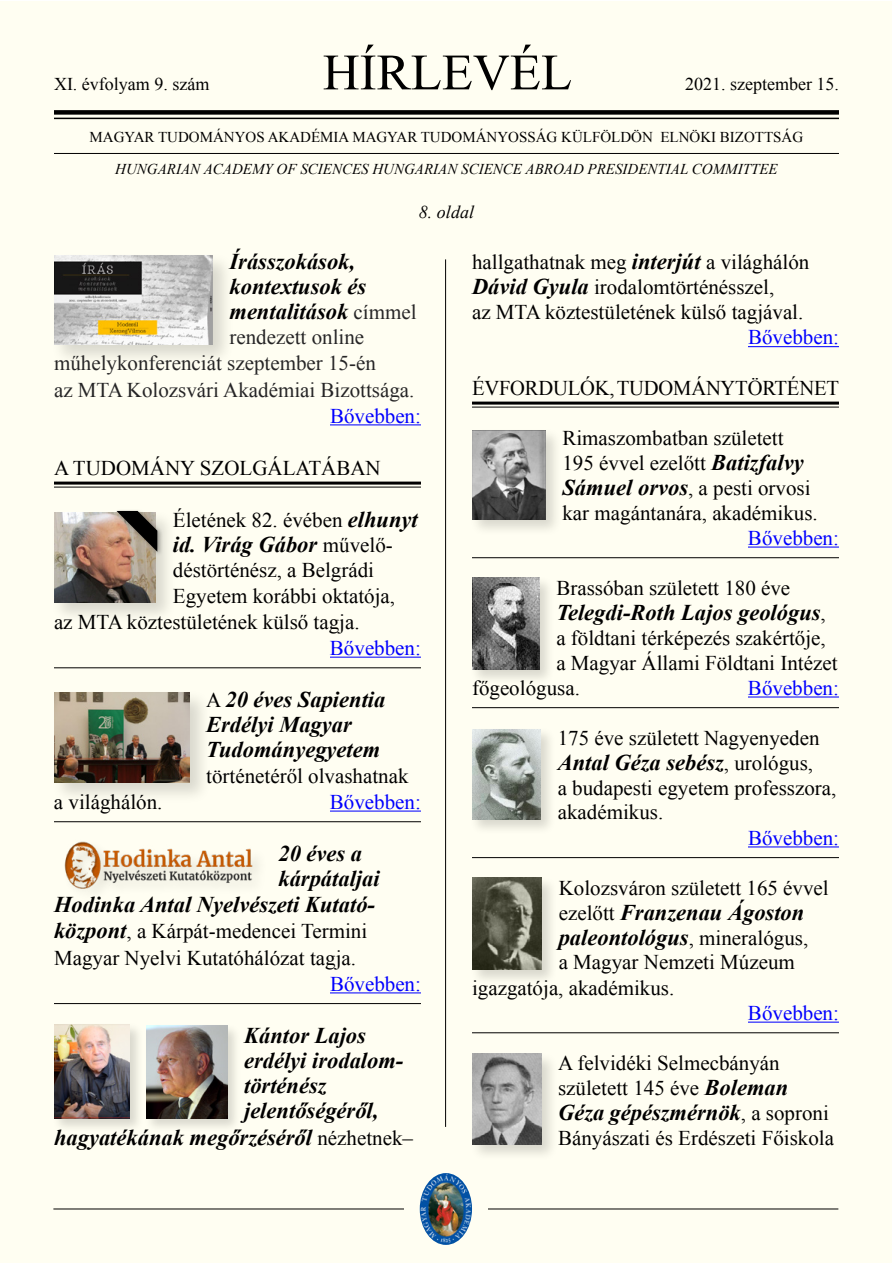
<style>
.page{position:relative;width:893px;height:1263px;background:#fff}
.page>*{position:absolute;margin:0;border:0;box-sizing:border-box;transform-origin:0 0}
.t1{font:51px "Times New Roman";color:#000}
.t2{font:italic 700 22.5px/25.2px "Times New Roman";color:#000}
.t3{font:21px/24.8px "Times New Roman";color:#000}
.t4{font:21px/26.1px "Times New Roman";color:#262526}
.t5{font:21px "Times New Roman";color:#00f}
.t6{font:18px "Times New Roman";color:#000}
.t7{font:italic 18px "Times New Roman";color:#000}
.t8{font:italic 15px "Times New Roman";color:#000}
.t9{font:15px "Times New Roman";color:#000}
.s1{font-weight:400;font-style:normal;font-size:21px;color:#262526}
.s2{font-weight:700;font-style:italic;font-size:22.5px}
.s3{font-weight:400;font-style:normal;font-size:21px}
</style>
<div class="page">
<div style="left:0;top:1px;width:892px;height:1262px;background:#fffef2"></div>
<hr style="left:53px;top:1208px;width:785px;height:1px;background:#000">
<div style="left:54px;top:110px;width:785px;height:5px;background:#000"></div>
<hr style="left:54px;top:118px;width:785px;height:1px;background:#000">
<hr style="left:54px;top:153px;width:785px;height:1px;background:#000">
<div style="left:404px;top:1192px;width:84px;height:34px;background:#fffef2"></div>
<img style="left:420px;top:1173px;width:52px;height:72px">
<hr style="left:445px;top:259px;width:1px;height:868px;background:#000">
<hr style="left:330px;top:424px;width:91px;height:1px;background:#00f">
<hr style="left:54px;top:482px;width:367px;height:3px;background:#000">
<hr style="left:54px;top:487px;width:367px;height:1px;background:#000">
<hr style="left:54px;top:667px;width:367px;height:1px;background:#000">
<hr style="left:330px;top:657px;width:91px;height:1px;background:#00f">
<hr style="left:54px;top:821px;width:367px;height:1px;background:#000">
<hr style="left:330px;top:810px;width:91px;height:1px;background:#00f">
<hr style="left:54px;top:1003px;width:367px;height:1px;background:#000">
<hr style="left:330px;top:992px;width:91px;height:1px;background:#00f">
<div style="left:50px;top:252px;width:185px;height:115px;background:#000;opacity:.15"></div>
<img style="left:54px;top:256px;width:158px;height:88px">
<div style="left:51px;top:509px;width:126px;height:114px;background:#000;opacity:.15"></div>
<img style="left:54px;top:513px;width:102px;height:90px">
<div style="left:51px;top:689px;width:160px;height:115px;background:#000;opacity:.15"></div>
<img style="left:54px;top:692px;width:135px;height:91px">
<img style="left:64px;top:841px;width:194px;height:50px">
<div style="left:51px;top:1022px;width:93px;height:111px;background:#000;opacity:.15"></div>
<img style="left:54px;top:1024px;width:75px;height:94px">
<div style="left:144px;top:1022px;width:97px;height:111px;background:#000;opacity:.15"></div>
<img style="left:146px;top:1025px;width:81px;height:93px">
<hr style="left:748px;top:346px;width:91px;height:1px;background:#00f">
<hr style="left:472px;top:402px;width:367px;height:3px;background:#000">
<hr style="left:472px;top:407px;width:367px;height:1px;background:#000">
<hr style="left:472px;top:557px;width:367px;height:1px;background:#000">
<hr style="left:748px;top:546px;width:91px;height:2px;background:#00f">
<hr style="left:472px;top:707px;width:367px;height:1px;background:#000">
<hr style="left:748px;top:696px;width:91px;height:1px;background:#00f">
<hr style="left:472px;top:857px;width:367px;height:1px;background:#000">
<hr style="left:748px;top:846px;width:91px;height:1px;background:#00f">
<hr style="left:472px;top:1032px;width:367px;height:1px;background:#000">
<hr style="left:748px;top:1021px;width:91px;height:2px;background:#00f">
<div style="left:469px;top:428px;width:93px;height:108px;background:#000;opacity:.15"></div>
<img style="left:472px;top:430px;width:73px;height:89px">
<div style="left:470px;top:575px;width:85px;height:111px;background:#000;opacity:.15"></div>
<img style="left:472px;top:578px;width:67px;height:91px">
<div style="left:470px;top:727px;width:87px;height:108px;background:#000;opacity:.15"></div>
<img style="left:472px;top:729px;width:69px;height:90px">
<div style="left:469px;top:875px;width:89px;height:111px;background:#000;opacity:.15"></div>
<img style="left:472px;top:878px;width:70px;height:91px">
<div style="left:469px;top:1051px;width:89px;height:110px;background:#000;opacity:.15"></div>
<img style="left:472px;top:1054px;width:69px;height:90px">
<div style="left:114px;top:509px;width:49px;height:48px;background:#000;opacity:.3"></div>
<svg style="left:117px;top:511px;width:40px;height:41px;background:#756356"></svg>
<h1 class="t1" style="left:323px;top:38px;width:251px">HÍRLEVÉL</h1>
<p class="t6" style="left:685px;top:72px;width:155px">2021. szeptember 15.</p>
<p class="t9" style="left:90px;top:127px;width:715px">MAGYAR TUDOMÁNYOS AKADÉMIA MAGYAR TUDOMÁNYOSSÁG KÜLFÖLDÖN ELNÖKI BIZOTTSÁG</p>
<p class="t8" style="left:115px;top:158px;width:664px">HUNGARIAN ACADEMY OF SCIENCES HUNGARIAN SCIENCE ABROAD PRESIDENTIAL COMMITTEE</p>
<p class="t7" style="left:419px;top:199px;width:57px">8. oldal</p>
<p class="t2" style="left:229px;top:248px;width:189px">Írásszokások, kontextusok és mentalitások <span class="s1">címmel</span></p>
<p class="t4" style="left:54px;top:324px;width:362px;text-indent:175px">rendezett online műhelykonferenciát szeptember 15-én<br>az MTA Kolozsvári Akadémiai Bizottsága.</p>
<p class="t5" style="left:330px;top:401px;width:92px">Bővebben:</p>
<p class="t3" style="left:54px;top:455px;width:328px">A TUDOMÁNY SZOLGÁLATÁBAN</p>
<p class="t3" style="left:173px;top:507px;width:246px">Életének 82. évében <span class="s2">elhunyt</span></p>
<p class="t2" style="left:173px;top:531px;width:222px">id. Virág Gábor <span class="s3">művelő-</span></p>
<p class="t3" style="left:173px;top:558px;width:203px">déstörténész, a Belgrádi</p>
<p class="t3" style="left:173px;top:583px;width:224px">Egyetem korábbi oktatója,</p>
<p class="t3" style="left:54px;top:609px;width:307px">az MTA köztestületének külső tagja.</p>
<p class="t5" style="left:330px;top:634px;width:92px">Bővebben:</p>
<p class="t2" style="left:206px;top:686px;width:181px"><span class="s3">A</span> 20 éves Sapientia<br>Erdélyi Magyar<br>Tudományegyetem</p>
<p class="t3" style="left:206px;top:763px;width:204px">történetéről olvashatnak</p>
<p class="t3" style="left:54px;top:789px;width:110px">a világhálón.</p>
<p class="t5" style="left:330px;top:788px;width:92px">Bővebben:</p>
<p class="t2" style="left:278px;top:840px;width:85px">20 éves a</p>
<p class="t2" style="left:278px;top:865px;width:103px">kárpátaljai</p>
<p class="t2" style="left:54px;top:891px;width:323px">Hodinka Antal Nyelvészeti Kutató-</p>
<p class="t3" style="left:54px;top:918px;width:315px;line-height:26.1px"><span class="s2">központ</span>, a Kárpát-medencei Termini<br>Magyar Nyelvi Kutatóhálózat tagja.</p>
<p class="t5" style="left:330px;top:969px;width:92px">Bővebben:</p>
<p class="t2" style="left:244px;top:1022px;width:123px">Kántor Lajos</p>
<p class="t2" style="left:244px;top:1047px;width:161px">erdélyi irodalom-</p>
<p class="t2" style="left:244px;top:1072px;width:84px">történész</p>
<p class="t2" style="left:244px;top:1098px;width:136px">jelentőségéről,</p>
<p class="t2" style="left:54px;top:1124px;width:360px">hagyatékának megőrzéséről <span class="s3">nézhetnek–</span></p>
<p class="t6" style="left:54px;top:72px;width:157px">XI. évfolyam 9. szám</p>
<p class="t3" style="left:472px;top:249px;width:339px;line-height:25.2px">hallgathatnak meg <span class="s2">interjút</span> a világhálón<br><span class="s2">Dávid Gyula</span> irodalomtörténésszel,<br>az MTA köztestületének külső tagjával.</p>
<p class="t5" style="left:748px;top:323px;width:92px">Bővebben:</p>
<p class="t3" style="left:472px;top:375px;width:368px">ÉVFORDULÓK, TUDOMÁNYTÖRTÉNET</p>
<p class="t3" style="left:562px;top:426px;width:257px">Rimaszombatban született<br>195 évvel ezelőtt <span class="s2">Batizfalvy<br>Sámuel orvos</span>, a pesti orvosi kar magántanára, akadémikus.</p>
<p class="t5" style="left:748px;top:524px;width:92px">Bővebben:</p>
<p class="t3" style="left:556px;top:575px;width:235px">Brassóban született 180 éve</p>
<p class="t2" style="left:556px;top:599px;width:271px">Telegdi-Roth Lajos geológus<span class="s3">,</span></p>
<p class="t3" style="left:556px;top:625px;width:271px">a földtani térképezés szakértője,</p>
<p class="t3" style="left:556px;top:650px;width:283px">a Magyar Állami Földtani Intézet</p>
<p class="t3" style="left:472px;top:675px;width:109px">főgeológusa.</p>
<p class="t5" style="left:748px;top:674px;width:92px">Bővebben:</p>
<p class="t3" style="left:558px;top:725px;width:263px">175 éve született Nagyenyeden</p>
<p class="t2" style="left:558px;top:749px;width:257px">Antal Géza sebész<span class="s3">, urológus,</span></p>
<p class="t3" style="left:558px;top:775px;width:280px">a budapesti egyetem professzora, akadémikus.</p>
<p class="t5" style="left:748px;top:823px;width:92px">Bővebben:</p>
<p class="t3" style="left:559px;top:875px;width:272px">Kolozsváron született 165 évvel</p>
<p class="t2" style="left:559px;top:899px;width:251px;line-height:24.8px"><span class="s3">ezelőtt</span> Franzenau Ágoston paleontológus<span class="s3">, mineralógus,</span></p>
<p class="t3" style="left:472px;top:949px;width:324px;line-height:25.2px;text-indent:87px">a Magyar Nemzeti Múzeum igazgatója, akadémikus.</p>
<p class="t5" style="left:748px;top:999px;width:92px">Bővebben:</p>
<p class="t3" style="left:558px;top:1050px;width:232px">A felvidéki Selmecbányán született 145 éve <span class="s2">Boleman</span></p>
<p class="t2" style="left:558px;top:1099px;width:272px">Géza gépészmérnök<span class="s3">, a soproni</span></p>
<p class="t3" style="left:558px;top:1125px;width:277px">Bányászati és Erdészeti Főiskola</p>
</div>
